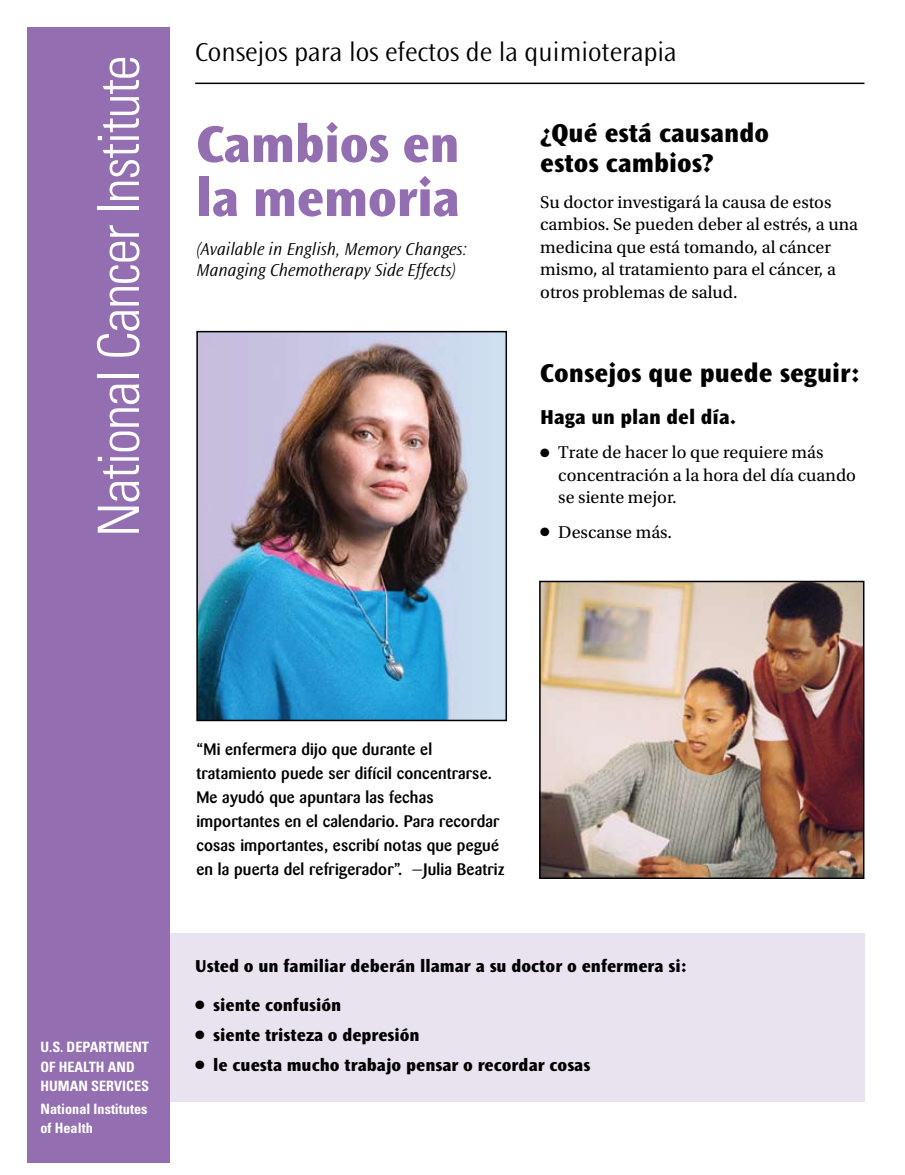
<style>
.page{position:relative;width:905px;height:1175px;background:#fff}
.page>*{position:absolute;margin:0;border:0;box-sizing:border-box;transform-origin:0 0}
.t1{font:300 condensed 57px "Univers";letter-spacing:-.025em;color:#fff}
.t2{font:800 54px/54px "Ocean Sans";letter-spacing:-.01em;color:#936fb1}
.t3{font:800 27px/30px "Ocean Sans";color:#000}
.t4{font:300 27px "Ocean Sans";color:#000}
.t5{font:800 21px "Ocean Sans";color:#000}
.t6{font:18px/22.5px "Utopia Std";color:#000}
.t7{font:800 18px "Ocean Sans";color:#000}
.t8{font:italic 300 18px/21px "Ocean Sans";color:#000}
.t9{font:500 16.5px/24px "Barmeno";letter-spacing:.01em;color:#000}
.t10{font:700 condensed 14.25px/19.5px "Univers";color:#fff}
</style>
<div class="page">
<hr style="left:195px;top:83px;width:669px;height:1px;background:#000">
<div style="left:164px;top:933px;width:700px;height:168px;background:#e9e2ef"></div>
<div style="left:27px;top:27px;width:142px;height:1135px;background:#936fb1"></div>
<img style="left:199px;top:334px;width:305px;height:384px">
<div style="left:196px;top:331px;width:311px;height:390px;border:2px solid #000"></div>
<img style="left:542px;top:583px;width:319px;height:293px">
<div style="left:539px;top:580px;width:325px;height:299px;border:2px solid #000"></div>
<h1 class="t1" style="left:85px;top:537px;width:483px;rotate:-90deg">National Cancer Institute</h1>
<h3 class="t4" style="left:195px;top:37px;width:483px">Consejos para los efectos de la quimioterapia</h3>
<h2 class="t2" style="left:196px;top:118px;width:265px">Cambios en la memoria</h2>
<p class="t8" style="left:196px;top:239px;width:272px">(Available in English, Memory Changes:<br>Managing Chemotherapy Side Effects)</p>
<h3 class="t3" style="left:540px;top:118px;width:230px">¿Qué está causando estos cambios?</h3>
<p class="t6" style="left:540px;top:191px;width:319px">Su doctor investigará la causa de estos cambios. Se pueden deber al estrés, a una medicina que está tomando, al cáncer mismo, al tratamiento para el cáncer, a otros problemas de salud.</p>
<h3 class="t3" style="left:540px;top:358px;width:321px">Consejos que puede seguir:</h3>
<p class="t5" style="left:540px;top:405px;width:197px">Haga un plan del día.</p>
<p class="t6" style="left:558px;top:441px;width:299px;text-indent:-18px">● Trate de hacer lo que requiere más concentración a la hora del día cuando se siente mejor.</p>
<p class="t6" style="left:540px;top:521px;width:133px">● Descanse más.</p>
<p class="t10" style="left:40px;top:1037px;width:110px">U.S. DEPARTMENT<br>OF HEALTH AND<br>HUMAN SERVICES</p>
<p class="t10" style="left:40px;top:1099px;width:108px">NATIONAL INSTITUTES<br>OF HEALTH</p>
<p class="t9" style="left:196px;top:737px;width:310px">“Mi enfermera dijo que durante el tratamiento puede ser difícil concentrarse.<br>Me ayudó que apuntara las fechas importantes en el calendario. Para recordar cosas importantes, escribí notas que pegué en la puerta del refrigerador”. —Julia Beatriz</p>
<p class="t7" style="left:195px;top:955px;width:493px">Usted o un familiar deberán llamar a su doctor o enfermera si:</p>
<p class="t7" style="left:195px;top:994px;width:147px">● siente confusión</p>
<p class="t7" style="left:195px;top:1024px;width:226px">● siente tristeza o depresión</p>
<p class="t7" style="left:195px;top:1054px;width:396px">● le cuesta mucho trabajo pensar o recordar cosas</p>
</div>
